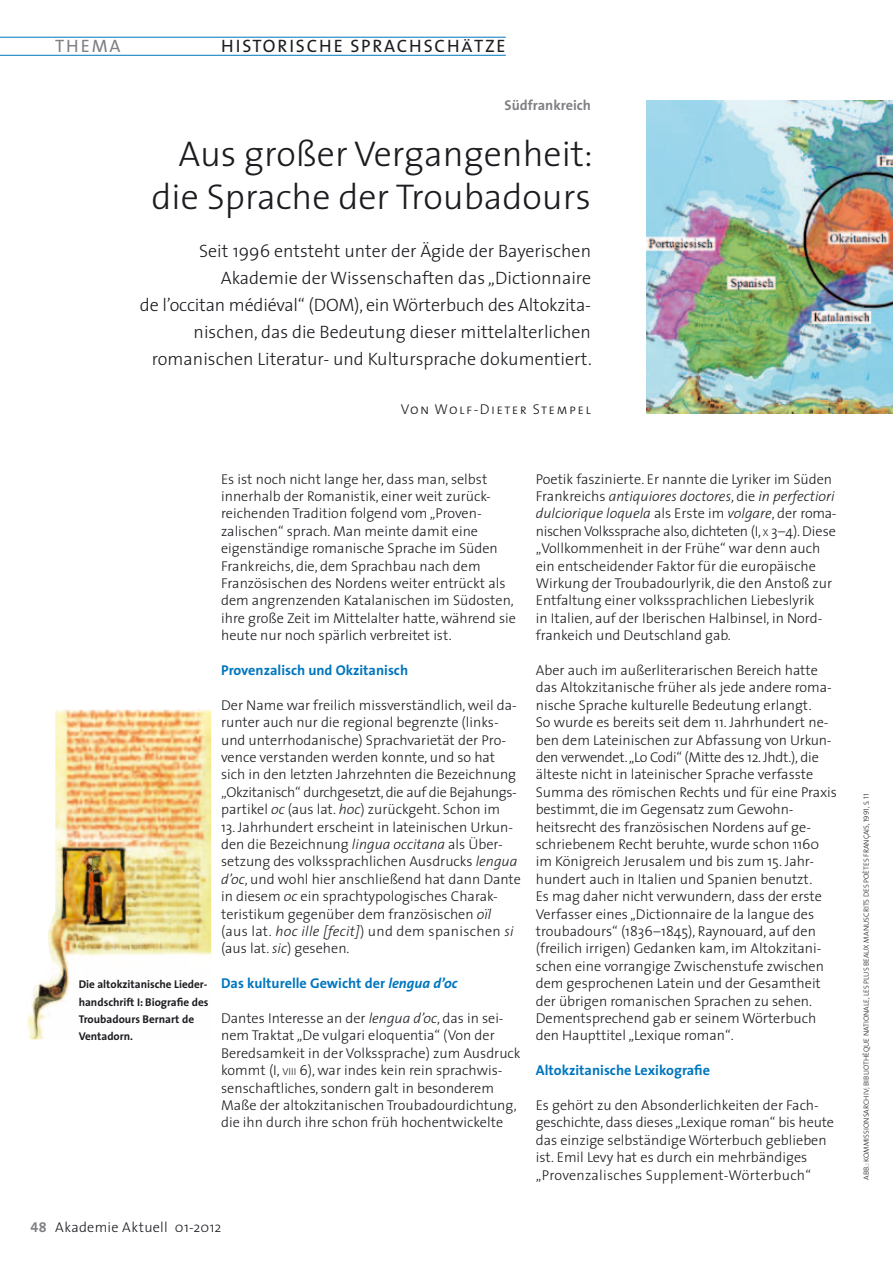
<style>
.page{position:relative;width:893px;height:1263px;background:#fff}
.page>*{position:absolute;margin:0;border:0;box-sizing:border-box;transform-origin:0 0}
.t1{font:300 36px/43.2px "The Sans";color:#1b1c20;text-align:right}
.t2{font:300 18px/27px "The Sans";color:#1b1c20;text-align:right}
.t3{font:18px "The Sans";letter-spacing:.1em;color:#1b1c20}
.t4{font:18px "The Sans";letter-spacing:.1em;color:#818084}
.t5{font:300 14.25px/17.4px "The Sans";color:#1b1c20}
.t6{font:700 14.25px "The Sans";color:#0076be}
.t7{font:300 14.25px "The Sans";letter-spacing:.02em;color:#1b1c20}
.t8{font:14.25px "The Sans Light Caps";color:#1b1c20}
.t9{font:700 14.25px "The Sans";color:#818084}
.t10{font:700 11.25px/17.4px "The Sans";color:#1b1c20}
.t11{font:7.5px "The Sans Light Caps";color:#1b1c20}
.s1{font-size:15.3px}
.s2{font-style:italic}
.s3{font-size:10.05px}
.s4{font-family:"The Sans Bold Caps";font-weight:400;color:#818084}
</style>
<div class="page">
<hr style="left:0;top:55px;width:506px;height:1px;background:#0076be">
<hr style="left:0;top:37px;width:506px;height:1px;background:#0076be">
<img style="left:26px;top:709px;width:185px;height:330px">
<img style="left:646px;top:101px;width:247px;height:313px">
<p class="t4" style="left:55px;top:31px;width:67px">THEMA</p>
<p class="t3" style="left:221px;top:31px;width:286px">H ISTORISCHE SPRACHSCH<span class="s1">Ä</span>TZE</p>
<p class="t9" style="left:505px;top:93px;width:88px">Südfrankreich</p>
<h1 class="t1" style="left:152px;top:131px;width:443px">Aus großer Vergangenheit: die Sprache der Troubadours</h1>
<p class="t2" style="left:140px;top:237px;width:453px">Seit 1996 entsteht unter der Ägide der Bayerischen Akademie der Wissenschaften das „Dictionnaire<br>de l’occitan médiéval“ (DOM), ein Wörterbuch des Altokzita&shy;nischen, das die Bedeutung dieser mittelalterlichen romanischen Literatur- und Kultursprache dokumentiert.</p>
<p class="t8" style="left:401px;top:397px;width:192px">Von Wolf-Dieter Stempel</p>
<p class="t10" style="left:79px;top:975px;width:131px">Die altokzitanische Lieder&shy;handschrift I: Biografie des<br>Troubadours Bernart de<br>Ventadorn.</p>
<p class="t5" style="left:221px;top:470px;width:296px">Es ist noch nicht lange her, dass man, selbst innerhalb der Romanistik, einer weit zurück&shy;reichenden Tradition folgend vom „Proven&shy;zalischen“ sprach. Man meinte damit eine eigenständige romanische Sprache im Süden Frankreichs, die, dem Sprachbau nach dem Französischen des Nordens weiter entrückt als dem angrenzenden Katalanischen im Südosten, ihre große Zeit im Mittelalter hatte, während sie heute nur noch spärlich verbreitet ist.</p>
<p class="t6" style="left:221px;top:658px;width:189px">Provenzalisch und Okzitanisch</p>
<p class="t5" style="left:221px;top:696px;width:297px">Der Name war freilich missverständlich, weil da&shy;runter auch nur die regional begrenzte (links&shy;und unterrhodanische) Sprachvarietät der Pro&shy;vence verstanden werden konnte, und so hat sich in den letzten Jahrzehnten die Bezeichnung „Okzitanisch“ durchgesetzt, die auf die Bejahungs&shy;partikel <span class="s2">oc</span> (aus lat. <span class="s2">hoc</span>) zurückgeht. Schon im</p>
<p class="t5" style="left:221px;top:818px;width:301px">13. Jahrhundert erscheint in lateinischen Urkun&shy;den die Bezeichnung <span class="s2">lingua occitana</span> als Über&shy;setzung des volkssprachlichen Ausdrucks <span class="s2">lengua d’oc</span>, und wohl hier anschließend hat dann Dante in diesem <span class="s2">oc</span> ein sprachtypologisches Charak&shy;teristikum gegenüber dem französischen <span class="s2">oïl </span>(aus lat. <span class="s2">hoc ille [fecit]</span>) und dem spanischen <span class="s2">si </span>(aus lat. <span class="s2">sic</span>) gesehen.</p>
<p class="t6" style="left:221px;top:971px;width:238px">Das kulturelle Gewicht der <span class="s2">lengua d’oc</span></p>
<p class="t5" style="left:221px;top:1009px;width:301px">Dantes Interesse an der <span class="s2">lengua d’oc</span>, das in sei&shy;nem Traktat „De vulgari eloquentia“ (Von der Beredsamkeit in der Volkssprache) zum Ausdruck kommt (I, <span class="s3">viii</span> 6), war indes kein rein sprachwis&shy;senschaftliches, sondern galt in besonderem Maße der altokzitanischen Troubadourdichtung, die ihn durch ihre schon früh hochentwickelte</p>
<p class="t7" style="left:30px;top:1215px;width:192px"><span class="s4">48</span> Akademie Aktuell 01-2012</p>
<p class="t5" style="left:536px;top:470px;width:302px">Poetik faszinierte. Er nannte die Lyriker im Süden Frankreichs <span class="s2">antiquiores doctores</span>, die <span class="s2">in perfectiori dulciorique loquela</span> als Erste im <span class="s2">volgare</span>, der roma&shy;nischen Volkssprache also, dichteten (I, <span class="s3">x</span> 3–4). Diese „Vollkommenheit in der Frühe“ war denn auch ein entscheidender Faktor für die europäische Wirkung der Troubadourlyrik, die den Anstoß zur Entfaltung einer volkssprachlichen Liebeslyrik<br>in Italien, auf der Iberischen Halbinsel, in Nord&shy;frankeich und Deutschland gab.</p>
<p class="t5" style="left:536px;top:661px;width:303px">Aber auch im außerliterarischen Bereich hatte das Altokzitanische früher als jede andere roma&shy;nische Sprache kulturelle Bedeutung erlangt.<br>So wurde es bereits seit dem 11. Jahrhundert ne&shy;ben dem Lateinischen zur Abfassung von Urkun&shy;den verwendet. „Lo Codi“ (Mitte des 12. Jhdt.), die älteste nicht in lateinischer Sprache verfasste Summa des römischen Rechts und für eine Praxis bestimmt, die im Gegensatz zum Gewohn&shy;heitsrecht des französischen Nordens auf ge&shy;schriebenem Recht beruhte, wurde schon 1160 im Königreich Jerusalem und bis zum 15. Jahr&shy;hundert auch in Italien und Spanien benutzt.<br>Es mag daher nicht verwundern, dass der erste Verfasser eines „Dictionnaire de la langue des troubadours“ (1836–1845), Raynouard, auf den (freilich irrigen) Gedanken kam, im Altokzitani&shy;schen eine vorrangige Zwischenstufe zwischen dem gesprochenen Latein und der Gesamtheit der übrigen romanischen Sprachen zu sehen.<br>Dementsprechend gab er seinem Wörterbuch den Haupttitel „Lexique roman“.</p>
<p class="t6" style="left:536px;top:1058px;width:176px">Altokzitanische Lexikografie</p>
<p class="t5" style="left:536px;top:1096px;width:300px">Es gehört zu den Absonderlichkeiten der Fach&shy;geschichte, dass dieses „Lexique roman“ bis heute das einzige selbständige Wörterbuch geblieben ist. Emil Levy hat es durch ein mehrbändiges „Provenzalisches Supplement-Wörterbuch“</p>
<p class="t11" style="left:860px;top:1180px;width:387px;rotate:-90deg">Abb.: Kommissionsarchiv; B ibliothèque Nationale, Les plus beaux manuscrits des poètes français, 1991, S. 11</p>
</div>
